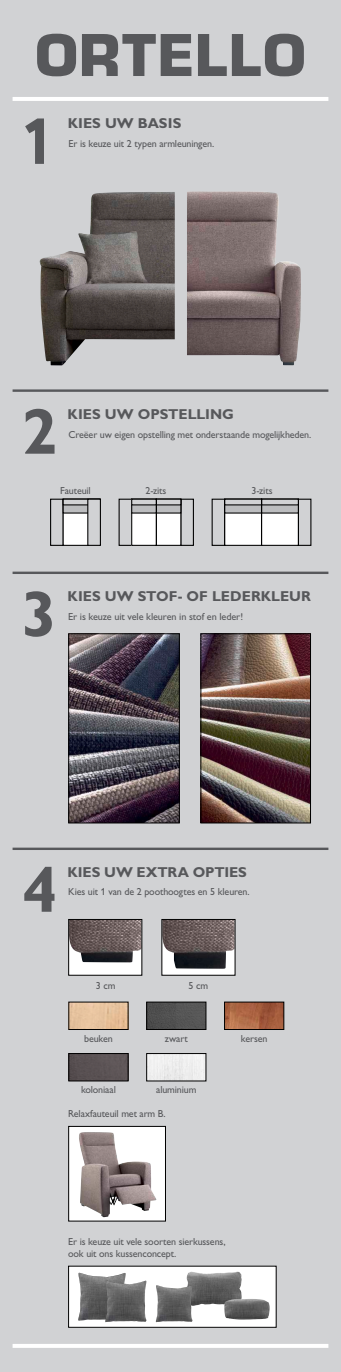
<style>
.page{position:relative;width:341px;height:1372px;background:#fff}
.page>*{position:absolute;margin:0;border:0;box-sizing:border-box;transform-origin:0 0}
.t1{font:700 56px "Eurostile LT Std";letter-spacing:.02em;color:#57585b}
.t2{font:700 14.4px "Gill Sans Std";color:#57585b}
.t3{font:10.2px/12.2px "Gill Alt One";letter-spacing:-.015em;color:#57585b}
</style>
<div class="page">
<div style="left:0;top:0;width:340px;height:1372px;background:#d1d2d4"></div>
<hr style="left:13px;top:97px;width:315px;height:4px;background:#fff">
<svg style="left:25px;top:409px;width:29px;height:45px"></svg>
<hr style="left:13px;top:389px;width:315px;height:3px;background:#57585b">
<hr style="left:13px;top:572px;width:315px;height:2px;background:#57585b">
<svg style="left:25px;top:118px;width:19px;height:46px"></svg>
<hr style="left:13px;top:1344px;width:315px;height:4px;background:#fff">
<svg style="left:24px;top:867px;width:30px;height:45px"></svg>
<hr style="left:13px;top:848px;width:315px;height:2px;background:#57585b">
<svg style="left:25px;top:591px;width:27px;height:46px"></svg>
<img style="left:70px;top:635px;width:107px;height:186px">
<div style="left:68px;top:633px;width:111px;height:190px;border:1px solid #000"></div>
<img style="left:202px;top:635px;width:106px;height:186px">
<div style="left:200px;top:633px;width:110px;height:190px;border:1px solid #000"></div>
<div style="left:180px;top:499px;width:13px;height:47px;border:1px solid #000"></div>
<div style="left:156px;top:499px;width:24px;height:46px;background:#fff"></div>
<div style="left:155px;top:499px;width:26px;height:47px;border:1px solid #000"></div>
<div style="left:156px;top:499px;width:24px;height:14px;background:#bcbdbf"></div>
<div style="left:155px;top:499px;width:26px;height:15px;border:1px solid #000"></div>
<div style="left:156px;top:499px;width:24px;height:6px;background:#d1d2d4"></div>
<div style="left:155px;top:499px;width:26px;height:6px;border:1px solid #000"></div>
<div style="left:131px;top:499px;width:25px;height:46px;background:#fff"></div>
<div style="left:131px;top:499px;width:25px;height:47px;border:1px solid #000"></div>
<svg style="left:131px;top:499px;width:25px;height:14px"></svg>
<div style="left:131px;top:499px;width:25px;height:6px;background:#d1d2d4"></div>
<div style="left:131px;top:499px;width:25px;height:6px;border:1px solid #000"></div>
<div style="left:297px;top:499px;width:14px;height:47px;border:1px solid #000"></div>
<div style="left:261px;top:499px;width:37px;height:46px;background:#fff"></div>
<div style="left:260px;top:499px;width:38px;height:47px;border:1px solid #000"></div>
<svg style="left:262px;top:505px;width:34px;height:7px"></svg>
<div style="left:261px;top:499px;width:37px;height:6px;background:#d1d2d4"></div>
<div style="left:260px;top:499px;width:38px;height:6px;border:1px solid #000"></div>
<div style="left:224px;top:499px;width:37px;height:46px;background:#fff"></div>
<div style="left:224px;top:499px;width:37px;height:47px;border:1px solid #000"></div>
<svg style="left:224px;top:499px;width:37px;height:14px"></svg>
<div style="left:224px;top:499px;width:37px;height:6px;background:#d1d2d4"></div>
<div style="left:224px;top:499px;width:37px;height:6px;border:1px solid #000"></div>
<div style="left:50px;top:499px;width:14px;height:47px;border:1px solid #000"></div>
<div style="left:63px;top:499px;width:37px;height:46px;background:#fff"></div>
<div style="left:63px;top:499px;width:37px;height:47px;border:1px solid #000"></div>
<div style="left:63px;top:499px;width:37px;height:14px;background:#bcbdbf"></div>
<div style="left:63px;top:499px;width:37px;height:6px;background:#d1d2d4"></div>
<div style="left:63px;top:499px;width:37px;height:6px;border:1px solid #000"></div>
<div style="left:88px;top:499px;width:12px;height:46px;background:#d1d2d4"></div>
<div style="left:87px;top:499px;width:14px;height:47px;border:1px solid #000"></div>
<svg style="left:68px;top:919px;width:74px;height:57px"></svg>
<svg style="left:161px;top:919px;width:74px;height:57px"></svg>
<svg style="left:70px;top:1268px;width:204px;height:58px;fill:#fff"></svg>
<div style="left:68px;top:1266px;width:208px;height:62px;border:1px solid #000"></div>
<img style="left:186px;top:1271px;width:51px;height:35px">
<img style="left:78px;top:1273px;width:36px;height:48px">
<img style="left:105px;top:1281px;width:31px;height:41px">
<img style="left:155px;top:1285px;width:27px;height:37px">
<img style="left:224px;top:1299px;width:45px;height:21px">
<img style="left:226px;top:1004px;width:56px;height:24px">
<div style="left:224px;top:1002px;width:60px;height:28px;border:1px solid #000"></div>
<img style="left:70px;top:1004px;width:56px;height:24px">
<div style="left:68px;top:1002px;width:60px;height:28px;border:1px solid #000"></div>
<div style="left:68px;top:1053px;width:60px;height:28px;border:1px solid #000"></div>
<img style="left:148px;top:1055px;width:56px;height:24px">
<div style="left:146px;top:1053px;width:60px;height:28px;border:1px solid #000"></div>
<img style="left:148px;top:1004px;width:56px;height:24px">
<div style="left:146px;top:1002px;width:60px;height:28px;border:1px solid #000"></div>
<img style="left:40px;top:192px;width:134px;height:173px">
<img style="left:187px;top:191px;width:113px;height:174px">
<svg style="left:68px;top:1125px;width:98px;height:97px"></svg>
<h1 class="t1" style="left:35px;top:21px;width:271px">ORTELLO</h1>
<h2 class="t2" style="left:68px;top:115px;width:115px">KIES UW BASIS</h2>
<p class="t3" style="left:68px;top:137px;width:147px">Er is keuze uit 2 typen armleuningen.</p>
<h2 class="t2" style="left:67px;top:406px;width:168px">KIES UW OPSTELLING</h2>
<p class="t3" style="left:68px;top:428px;width:244px">Creëer uw eigen opstelling met onderstaande mogelijkheden.</p>
<p class="t3" style="left:60px;top:485px;width:32px">Fauteuil</p>
<p class="t3" style="left:145px;top:485px;width:22px">2-zits</p>
<p class="t3" style="left:251px;top:485px;width:23px">3-zits</p>
<h2 class="t2" style="left:67px;top:588px;width:244px">KIES UW STOF- OF LEDERKLEUR</h2>
<p class="t3" style="left:68px;top:610px;width:176px">Er is keuze uit vele kleuren in stof en leder!</p>
<h2 class="t2" style="left:67px;top:863px;width:180px">KIES UW EXTRA OPTIES</h2>
<p class="t3" style="left:68px;top:885px;width:183px">Kies uit 1 van de 2 poothoogtes en 5 kleuren.</p>
<p class="t3" style="left:96px;top:980px;width:21px">3 cm</p>
<p class="t3" style="left:188px;top:979px;width:21px">5 cm</p>
<p class="t3" style="left:84px;top:1032px;width:30px">beuken</p>
<p class="t3" style="left:240px;top:1032px;width:28px">kersen</p>
<p class="t3" style="left:164px;top:1032px;width:25px">zwart</p>
<p class="t3" style="left:81px;top:1083px;width:36px">koloniaal</p>
<p class="t3" style="left:156px;top:1083px;width:42px">aluminium</p>
<p class="t3" style="left:68px;top:1108px;width:99px">Relaxfauteuil met arm B.</p>
<p class="t3" style="left:68px;top:1235px;width:159px">Er is keuze uit vele soorten sierkussens, ook uit ons kussenconcept.</p>
</div>
